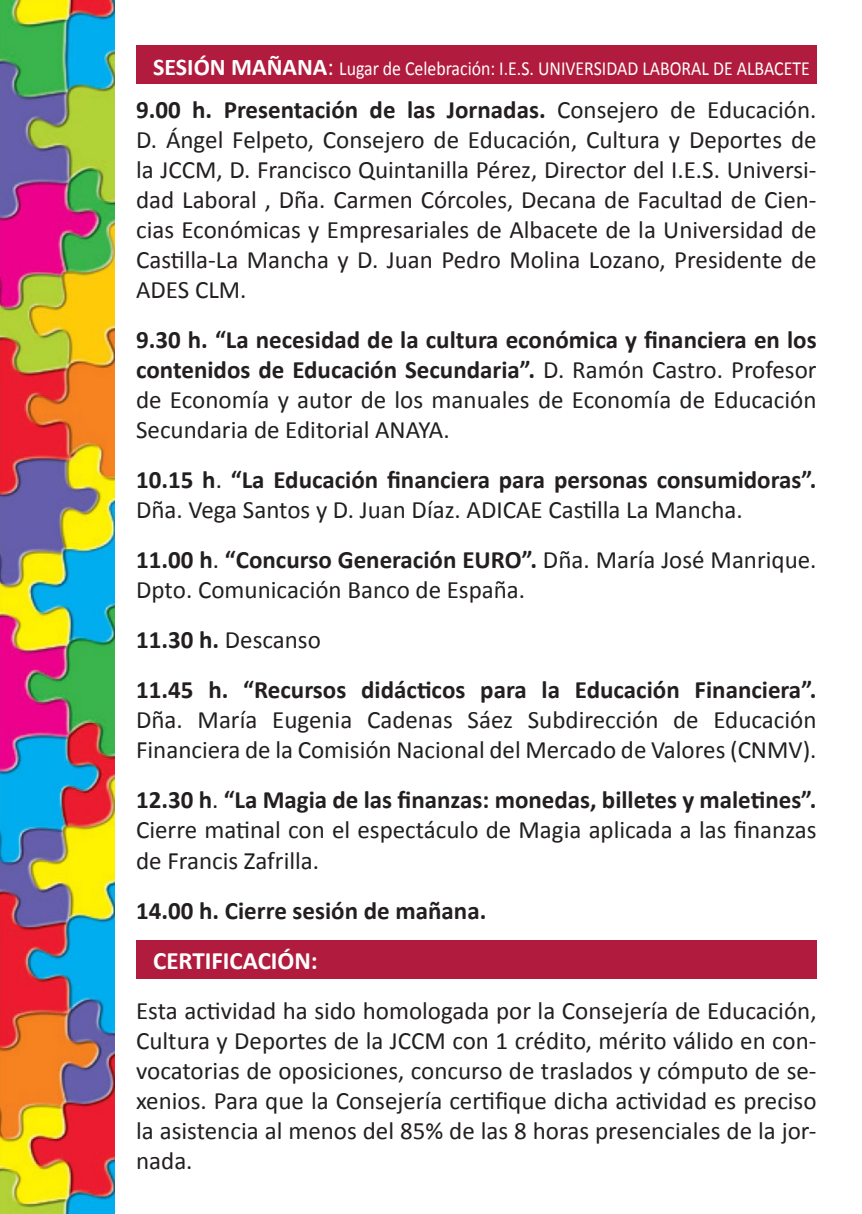
<style>
.page{position:relative;width:862px;height:1214px;background:#fff}
.page>*{position:absolute;margin:0;border:0;box-sizing:border-box;transform-origin:0 0}
.t1{font:25px/30px "Calibri";color:#231f20;text-align:justify}
.t2{font:700 25px/30px "Calibri";color:#231f20}
.t3{font:700 25px "Calibri";color:#fff}
.t4{font:20px "Calibri";color:#fff;scale:.89 1}
.s1{font-weight:700;font-size:24px}
.s2{font-size:24px}
.s3{font-weight:700}
.s4{font-weight:400}
</style>
<div class="page">
<img style="left:0;top:0;width:115px;height:1213px">
<div style="left:136px;top:45px;width:680px;height:39px;background:#b11c3e"></div>
<div style="left:136px;top:939px;width:680px;height:39px;background:#b11c3e"></div>
<p class="t4" style="left:153px;top:55px;width:739px"><span class="s1">SESIÓN MAÑANA</span><span class="s2">:</span> Lugar de Celebración: I.E.S. UNIVERSIDAD LABORAL DE ALBACETE</p>
<p class="t1" style="left:136px;top:95px;width:682px"><span class="s3">9.00 h. Presentación de las Jornadas.</span> Consejero de Educación.<br>D. Ángel Felpeto, Consejero de Educación, Cultura y Deportes de la JCCM, D. Francisco Quintanilla Pérez, Director del I.E.S. Universi&shy;dad Laboral , Dña. Carmen Córcoles, Decana de Facultad de Cien&shy;cias Económicas y Empresariales de Albacete de la Universidad de Castilla-La Mancha y D. Juan Pedro Molina Lozano, Presidente de ADES CLM.</p>
<p class="t1" style="left:136px;top:325px;width:682px"><span class="s3">9.30 h. “La necesidad de la cultura económica y financiera en los contenidos de Educación Secundaria”.</span> D. Ramón Castro. Profesor de Economía y autor de los manuales de Economía de Educación Secundaria de Editorial ANAYA.</p>
<p class="t2" style="left:136px;top:465px;width:682px">10.15 h<span class="s4">.</span> “La Educación financiera para personas consumidoras”.<br><span class="s4">Dña. Vega Santos y D. Juan Díaz. ADICAE Castilla La Mancha.</span></p>
<p class="t1" style="left:136px;top:545px;width:682px"><span class="s3">11.00 h</span>. <span class="s3">“Concurso Generación EURO”.</span> Dña. María José Manrique.<br>Dpto. Comunicación Banco de España.</p>
<p class="t1" style="left:136px;top:625px;width:186px"><span class="s3">11.30 h.</span> Descanso</p>
<p class="t1" style="left:136px;top:675px;width:682px"><span class="s3">11.45 h. “Recursos didácticos para la Educación Financiera”.<br></span>Dña. María Eugenia Cadenas Sáez Subdirección de Educación Financiera de la Comisión Nacional del Mercado de Valores (CNMV).</p>
<p class="t1" style="left:136px;top:785px;width:682px"><span class="s3">12.30 h</span>. <span class="s3">“La Magia de las finanzas: monedas, billetes y maletines”.<br></span>Cierre matinal con el espectáculo de Magia aplicada a las finanzas de Francis Zafrilla.</p>
<p class="t2" style="left:136px;top:895px;width:352px">14.00 h. Cierre sesión de mañana.</p>
<p class="t3" style="left:153px;top:944px;width:166px">CERTIFICACIÓN:</p>
<p class="t1" style="left:136px;top:995px;width:682px">Esta actividad ha sido homologada por la Consejería de Educación, Cultura y Deportes de la JCCM con 1 crédito, mérito válido en con&shy;vocatorias de oposiciones, concurso de traslados y cómputo de se&shy;xenios. Para que la Consejería certifique dicha actividad es preciso la asistencia al menos del 85% de las 8 horas presenciales de la jor&shy;nada.</p>
</div>
